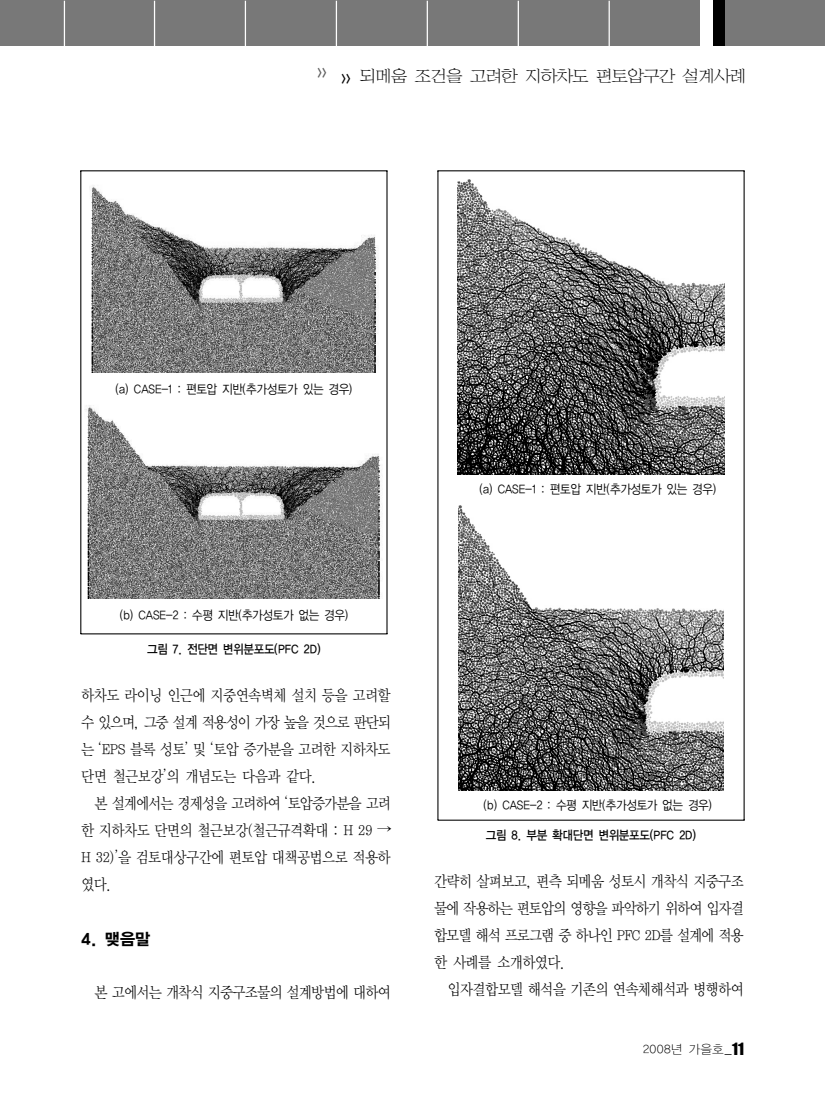
<style>
.page{position:relative;width:825px;height:1119px;background:#fff}
.page>*{position:absolute;margin:0;border:0;box-sizing:border-box;transform-origin:0 0}
.t1{font:19.5px "YDI Wri Sin";letter-spacing:-.09em;color:#000;scale:.88 1}
.t2{font:16.5px "YDIYGO130 KS Cpc EUC H";color:#000}
.t3{font:15.6px/27px "YDIY Mj O110 KS Cpc EUC H";letter-spacing:-.095em;color:#000;text-align:justify;scale:.89 1}
.t4{font:12.75px "YDIYGO120 KS Cpc EUC H";letter-spacing:-.095em;color:#000;scale:.89 1}
.t5{font:12.75px "YDIYGO130 KS Cpc EUC H";letter-spacing:-.095em;color:#000;scale:.89 1}
.t6{font:12.45px "YDIYGO110 KS Cpc EUC H";letter-spacing:-.03em;color:#000}
.t7{font:10.95px "YDIYGO130 KS Cpc EUC H";color:#5d5d5d;scale:.89 1}
.s1{font-family:"YDIYGO130 KS Cpc EUC H";font-size:10.95px}
.s2{font-family:"Haansoft Batang"}
.s3{font-family:"Impact";font-size:15.6px}
</style>
<div class="page">
<div style="left:0;top:1px;width:64px;height:45px;background:#787878"></div>
<div style="left:64px;top:1px;width:91px;height:45px;background:#787878"></div>
<div style="left:155px;top:1px;width:90px;height:45px;background:#787878"></div>
<div style="left:245px;top:1px;width:91px;height:45px;background:#787878"></div>
<div style="left:336px;top:1px;width:91px;height:45px;background:#787878"></div>
<div style="left:427px;top:1px;width:91px;height:45px;background:#787878"></div>
<div style="left:518px;top:1px;width:91px;height:45px;background:#787878"></div>
<div style="left:609px;top:1px;width:91px;height:45px;background:#787878"></div>
<div style="left:713px;top:1px;width:13px;height:45px;background:#000"></div>
<div style="left:726px;top:1px;width:99px;height:45px;background:#787878"></div>
<hr style="left:64px;top:1px;width:1px;height:45px;background:#fff">
<hr style="left:154px;top:1px;width:1px;height:45px;background:#fff">
<hr style="left:245px;top:1px;width:1px;height:45px;background:#fff">
<hr style="left:336px;top:1px;width:1px;height:45px;background:#fff">
<hr style="left:427px;top:1px;width:1px;height:45px;background:#fff">
<hr style="left:518px;top:1px;width:1px;height:45px;background:#fff">
<hr style="left:609px;top:1px;width:1px;height:45px;background:#fff">
<img style="left:91px;top:185px;width:287px;height:187px">
<img style="left:85px;top:405px;width:296px;height:194px">
<hr style="left:80px;top:171px;width:1px;height:463px;background:#000">
<hr style="left:386px;top:171px;width:2px;height:463px;background:#000">
<hr style="left:80px;top:170px;width:308px;height:1px;background:#000">
<hr style="left:81px;top:633px;width:307px;height:1px;background:#000">
<img style="left:458px;top:180px;width:266px;height:295px">
<img style="left:458px;top:505px;width:266px;height:286px">
<hr style="left:437px;top:171px;width:1px;height:649px;background:#000">
<hr style="left:744px;top:171px;width:1px;height:649px;background:#000">
<hr style="left:437px;top:170px;width:308px;height:1px;background:#000">
<hr style="left:438px;top:820px;width:307px;height:1px;background:#000">
<p class="t7" style="left:317px;top:67px;width:13px">&gt;&gt;</p>
<p class="t1" style="left:341px;top:66px;width:463px"><span class="s1">&gt;&gt;</span> 되메움 조건을 고려한 지하차도 편토압구간 설계사례</p>
<p class="t4" style="left:115px;top:382px;width:268px">(a) CASE-1 : 편토압 지반(추가성토가 있는 경우)</p>
<p class="t4" style="left:479px;top:483px;width:268px">(a) CASE-1 : 편토압 지반(추가성토가 있는 경우)</p>
<p class="t4" style="left:120px;top:609px;width:259px">(b) CASE-2 : 수평 지반(추가성토가 없는 경우)</p>
<p class="t5" style="left:147px;top:643px;width:197px">그림 7. 전단면 변위분포도(PFC 2D)</p>
<p class="t3" style="left:81px;top:682px;width:350px">하차도 라이닝 인근에 지중연속벽체 설치 등을 고려할 수 있으며, 그중 설계 적용성이 가장 높을 것으로 판단되 는 <span class="s2">‘</span>EPS 블록 성토<span class="s2">’</span> 및 <span class="s2">‘</span>토압 증가분을 고려한 지하차도 단면 철근보강<span class="s2">’</span>의 개념도는 다음과 같다.</p>
<p class="t3" style="left:81px;top:790px;width:350px;text-indent:13px">본 설계에서는 경제성을 고려하여 <span class="s2">‘</span>토압증가분을 고려 한 지하차도 단면의 철근보강(철근규격확대 : H 29 <span class="s2">→ </span>H 32)<span class="s2">’</span>을 검토대상구간에 편토압 대책공법으로 적용하 였다.</p>
<p class="t2" style="left:81px;top:930px;width:72px">4. 맺음말</p>
<p class="t3" style="left:94px;top:979px;width:335px">본 고에서는 개착식 지중구조물의 설계방법에 대하여</p>
<p class="t4" style="left:483px;top:799px;width:259px">(b) CASE-2 : 수평 지반(추가성토가 없는 경우)</p>
<p class="t5" style="left:486px;top:829px;width:238px">그림 8. 부분 확대단면 변위분포도(PFC 2D)</p>
<p class="t3" style="left:434px;top:868px;width:350px">간략히 살펴보고, 편측 되메움 성토시 개착식 지중구조 물에 작용하는 편토압의 영향을 파악하기 위하여 입자결 합모델 해석 프로그램 중 하나인 PFC 2D를 설계에 적용 한 사례를 소개하였다.</p>
<p class="t3" style="left:447px;top:976px;width:335px">입자결합모델 해석을 기존의 연속체해석과 병행하여</p>
<p class="t6" style="left:643px;top:1043px;width:103px">2008년 가을호<span class="s3">_11</span></p>
</div>
